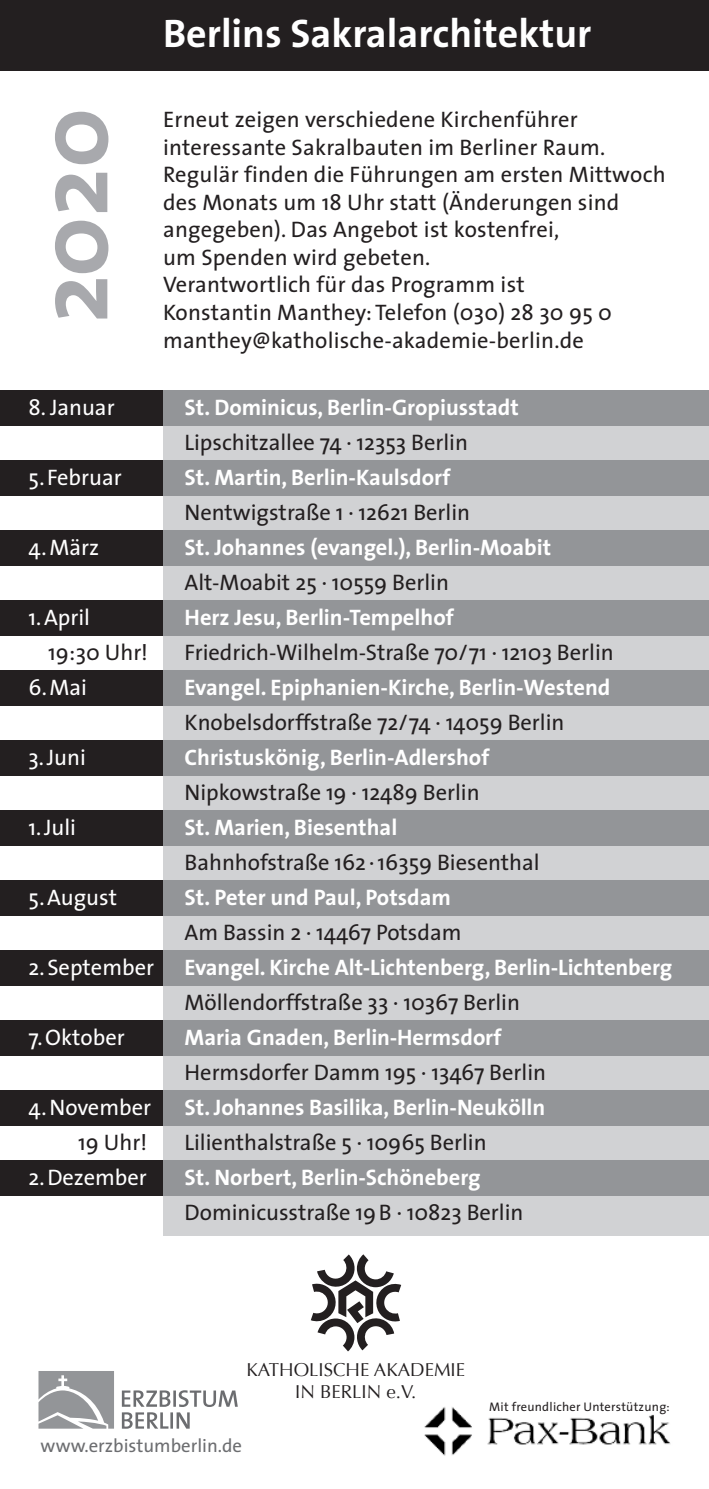
<style>
.page{position:relative;width:709px;height:1489px;background:#fff}
.page>*{position:absolute;margin:0;border:0;box-sizing:border-box;transform-origin:0 0}
.t1{font:700 100px "The Sans";color:#a8a9ad}
.t2{font:700 40px "The Sans";color:#fff}
.t3{font:22.5px/27.5px "The Sans";color:#231f20}
.t4{font:700 22.5px "The Sans";color:#fff}
.t5{font:22.5px "The Sans";color:#fff}
.t6{font:18.75px/22.2px "Optima";color:#231f20;text-align:center}
.t7{font:18.75px "The Sans";color:#6c6d70}
.t8{font:12.5px "The Sans";letter-spacing:.02em;color:#231f20}
</style>
<div class="page">
<div style="left:0;top:390px;width:170px;height:35px;background:#231f20"></div>
<div style="left:0;top:460px;width:170px;height:35px;background:#231f20"></div>
<div style="left:0;top:530px;width:170px;height:35px;background:#231f20"></div>
<div style="left:0;top:600px;width:170px;height:35px;background:#231f20"></div>
<div style="left:0;top:670px;width:170px;height:35px;background:#231f20"></div>
<div style="left:0;top:740px;width:170px;height:35px;background:#231f20"></div>
<div style="left:0;top:810px;width:170px;height:35px;background:#231f20"></div>
<div style="left:0;top:880px;width:170px;height:35px;background:#231f20"></div>
<div style="left:0;top:950px;width:170px;height:35px;background:#231f20"></div>
<div style="left:0;top:1020px;width:170px;height:35px;background:#231f20"></div>
<div style="left:0;top:1090px;width:170px;height:35px;background:#231f20"></div>
<div style="left:0;top:1160px;width:170px;height:35px;background:#231f20"></div>
<img style="left:424px;top:1407px;width:247px;height:49px">
<svg style="left:38px;top:1371px;width:76px;height:57px;background:#a3a4a7"></svg>
<svg style="left:122px;top:1412px;width:68px;height:16px"></svg>
<svg style="left:122px;top:1390px;width:116px;height:16px"></svg>
<div style="left:0;top:0;width:709px;height:71px;background:#231f20"></div>
<div style="left:163px;top:390px;width:546px;height:845px;background:#d1d2d4"></div>
<div style="left:163px;top:390px;width:546px;height:35px;background:#939598"></div>
<div style="left:163px;top:460px;width:546px;height:35px;background:#939598"></div>
<div style="left:163px;top:530px;width:546px;height:35px;background:#939598"></div>
<div style="left:163px;top:600px;width:546px;height:35px;background:#939598"></div>
<div style="left:163px;top:670px;width:546px;height:35px;background:#939598"></div>
<div style="left:163px;top:740px;width:546px;height:35px;background:#939598"></div>
<div style="left:163px;top:810px;width:546px;height:35px;background:#939598"></div>
<div style="left:163px;top:880px;width:546px;height:35px;background:#939598"></div>
<div style="left:163px;top:950px;width:546px;height:35px;background:#939598"></div>
<div style="left:163px;top:1020px;width:546px;height:35px;background:#939598"></div>
<div style="left:163px;top:1090px;width:546px;height:35px;background:#939598"></div>
<div style="left:163px;top:1160px;width:546px;height:35px;background:#939598"></div>
<svg style="left:311px;top:1254px;width:90px;height:97px"></svg>
<h1 class="t1" style="left:34px;top:323px;width:217px;rotate:-90deg">2020</h1>
<h2 class="t2" style="left:163px;top:18px;width:430px">Berlins Sakralarchitektur</h2>
<p class="t3" style="left:163px;top:108px;width:504px">Erneut zeigen verschiedene Kirchenführer interessante Sakralbauten im Berliner Raum.<br>Regulär finden die Führungen am ersten Mittwoch des Monats um 18 Uhr statt (Änderungen sind angegeben). Das Angebot ist kostenfrei,<br>um Spenden wird gebeten.<br>Verantwortlich für das Programm ist<br>Konstantin Manthey: Telefon (030) 28 30 95 0 manthey@katholische-akademie-berlin.de</p>
<p class="t5" style="left:29px;top:398px;width:88px">8. Januar</p>
<p class="t4" style="left:184px;top:398px;width:336px">St. Dominicus, Berlin-Gropiusstadt</p>
<p class="t3" style="left:184px;top:431px;width:285px">Lipschitzallee 74 · 12353 Berlin</p>
<p class="t5" style="left:29px;top:468px;width:95px">5. Februar</p>
<p class="t4" style="left:184px;top:468px;width:267px">St. Martin, Berlin-Kaulsdorf</p>
<p class="t3" style="left:184px;top:501px;width:287px">Nentwigstraße 1 · 12621 Berlin</p>
<p class="t5" style="left:29px;top:538px;width:72px">4.März</p>
<p class="t4" style="left:184px;top:538px;width:368px">St. Johannes (evangel.), Berlin-Moabit</p>
<p class="t3" style="left:184px;top:571px;width:266px">Alt-Moabit 25 · 10559 Berlin</p>
<p class="t5" style="left:29px;top:608px;width:63px">1.April</p>
<p class="t4" style="left:184px;top:608px;width:271px">Herz Jesu, Berlin-Tempelhof</p>
<p class="t3" style="left:48px;top:641px;width:101px">19:30 Uhr!</p>
<p class="t3" style="left:184px;top:641px;width:431px">Friedrich-Wilhelm-Straße 70/71 · 12103 Berlin</p>
<p class="t5" style="left:29px;top:678px;width:60px">6.Mai</p>
<p class="t4" style="left:184px;top:678px;width:427px">Evangel. Epiphanien-Kirche, Berlin-Westend</p>
<p class="t3" style="left:184px;top:711px;width:381px">Knobelsdorffstraße 72/74 · 14059 Berlin</p>
<p class="t5" style="left:29px;top:748px;width:59px">3.Juni</p>
<p class="t4" style="left:184px;top:748px;width:306px">Christuskönig, Berlin-Adlershof</p>
<p class="t3" style="left:184px;top:781px;width:296px">Nipkowstraße 19 · 12489 Berlin</p>
<p class="t5" style="left:29px;top:818px;width:49px">1.Juli</p>
<p class="t4" style="left:184px;top:818px;width:214px">St. Marien, Biesenthal</p>
<p class="t3" style="left:184px;top:851px;width:356px">Bahnhofstraße 162 ·16359 Biesenthal</p>
<p class="t5" style="left:29px;top:888px;width:90px">5.August</p>
<p class="t4" style="left:184px;top:888px;width:268px">St. Peter und Paul, Potsdam</p>
<p class="t3" style="left:184px;top:921px;width:278px">Am Bassin 2 · 14467 Potsdam</p>
<p class="t5" style="left:29px;top:958px;width:127px">2.September</p>
<p class="t4" style="left:184px;top:958px;width:489px">Evangel. Kirche Alt-Lichtenberg, Berlin-Lichtenberg</p>
<p class="t3" style="left:184px;top:991px;width:337px">Möllendorffstraße 33 · 10367 Berlin</p>
<p class="t5" style="left:29px;top:1028px;width:98px">7.Oktober</p>
<p class="t4" style="left:184px;top:1028px;width:318px">Maria Gnaden, Berlin-Hermsdorf</p>
<p class="t3" style="left:184px;top:1061px;width:363px">Hermsdorfer Damm 195 · 13467 Berlin</p>
<p class="t5" style="left:29px;top:1098px;width:124px">4.November</p>
<p class="t4" style="left:184px;top:1098px;width:362px">St. Johannes Basilika, Berlin-Neukölln</p>
<p class="t3" style="left:78px;top:1131px;width:70px">19 Uhr!</p>
<p class="t3" style="left:184px;top:1131px;width:303px">Lilienthalstraße 5 · 10965 Berlin</p>
<p class="t5" style="left:29px;top:1168px;width:120px">2.Dezember</p>
<p class="t4" style="left:184px;top:1168px;width:298px">St. Norbert, Berlin-Schöneberg</p>
<p class="t3" style="left:184px;top:1201px;width:340px">Dominicusstraße 19B · 10823 Berlin</p>
<p class="t6" style="left:246px;top:1358px;width:220px">KATHOLISCHE AKADEMIE<br>IN BERLIN E.V.</p>
<p class="t7" style="left:41px;top:1437px;width:203px">www.erzbistumberlin.de</p>
<p class="t8" style="left:489px;top:1401px;width:182px">Mit freundlicher Unterstützung:</p>
</div>
